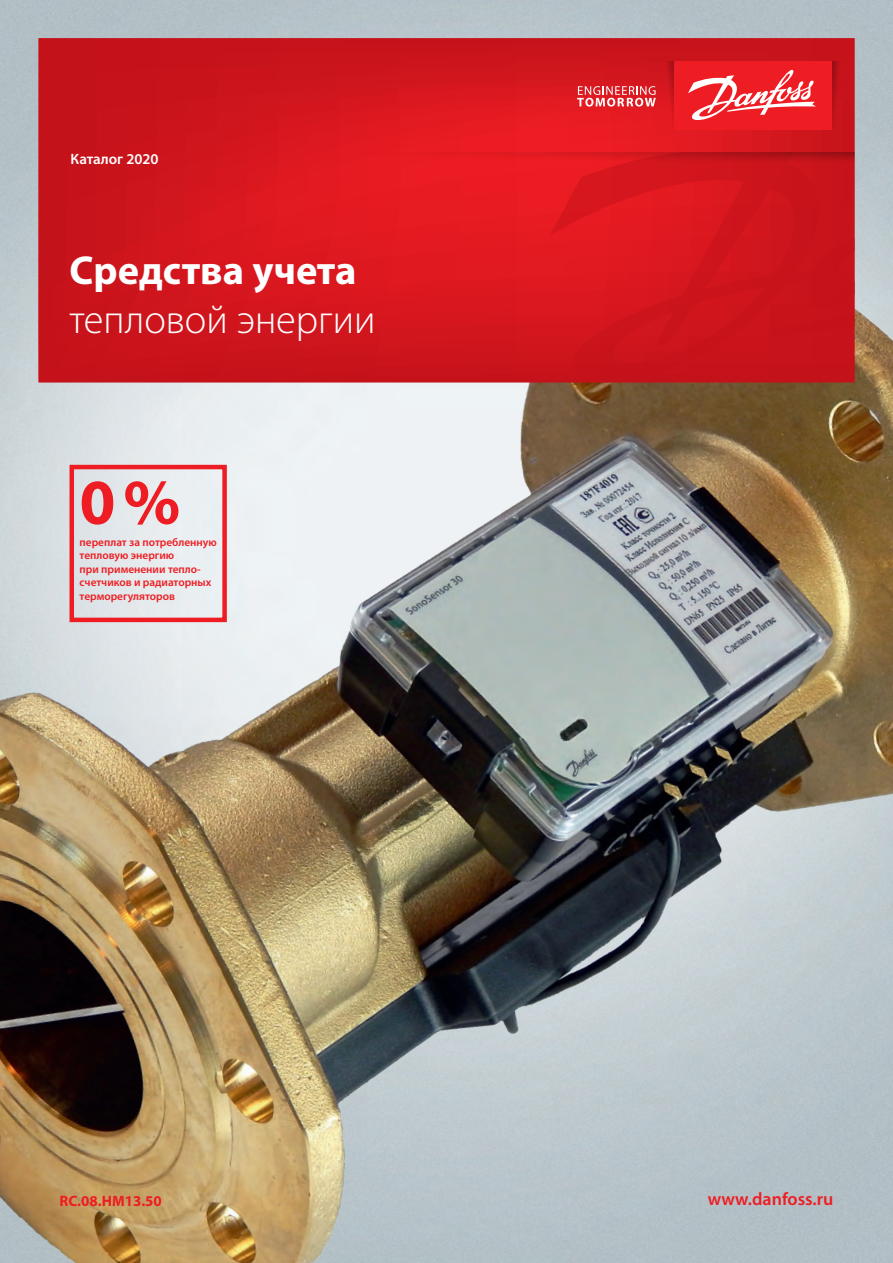
<style>
.page{position:relative;width:893px;height:1263px;background:#fff}
.page>*{position:absolute;margin:0;border:0;box-sizing:border-box;transform-origin:0 0}
.t1{font:700 64.5px "Myriad Pro";color:#ee1d23}
.Front_page__Headline{font:300 40.5px/48.6px "Myriad Pro";color:#fff}
.t2{font:600 18px "Myriad Pro";color:#ee1d23}
.t3{font:700 15px "Myriad Pro";color:#ee1d23}
.Front_page__Document{font:600 15px "Myriad Pro";color:#fff}
.t4{font:600 11.25px/13.5px "Myriad Pro";color:#ee1d23}
.s1{font-weight:700}
</style>
<div class="page">
<img style="left:0;top:115px;width:893px;height:1148px">
<svg style="left:38px;top:38px;width:817px;height:344px;background:#d3161d"></svg>
<svg style="left:550px;top:166px;width:305px;height:216px;background:#d0151d"></svg>
<svg style="left:832px;top:61px;width:12px;height:69px"></svg>
<svg style="left:358px;top:153px;width:497px;height:13px;background:#d6171e"></svg>
<div style="left:674px;top:61px;width:158px;height:69px;background:#ee1d23"></div>
<svg style="left:577px;top:61px;width:97px;height:69px;background:#dd2b32"></svg>
<svg style="left:688px;top:69px;width:128px;height:51px"></svg>
<div style="left:70px;top:465px;width:157px;height:157px;border:4px solid #ee1d23"></div>
<p class="Front_page__Document" style="left:71px;top:150px;width:89px">Каталог 2020</p>
<p class="Front_page__Headline" style="left:70px;top:247px;width:308px"><span class="s1">Средства учета </span>тепловой энергии</p>
<p class="t1" style="left:80px;top:460px;width:102px">0%</p>
<p class="t4" style="left:80px;top:535px;width:139px">переплат за потребленную тепловую энергию<br>при применении тепло&shy;счетчиков и радиаторных терморегуляторов</p>
<p class="t3" style="left:60px;top:1191px;width:104px">RC.08.HM13.50</p>
<p class="t2" style="left:708px;top:1188px;width:127px">www.danfoss.ru</p>
</div>
